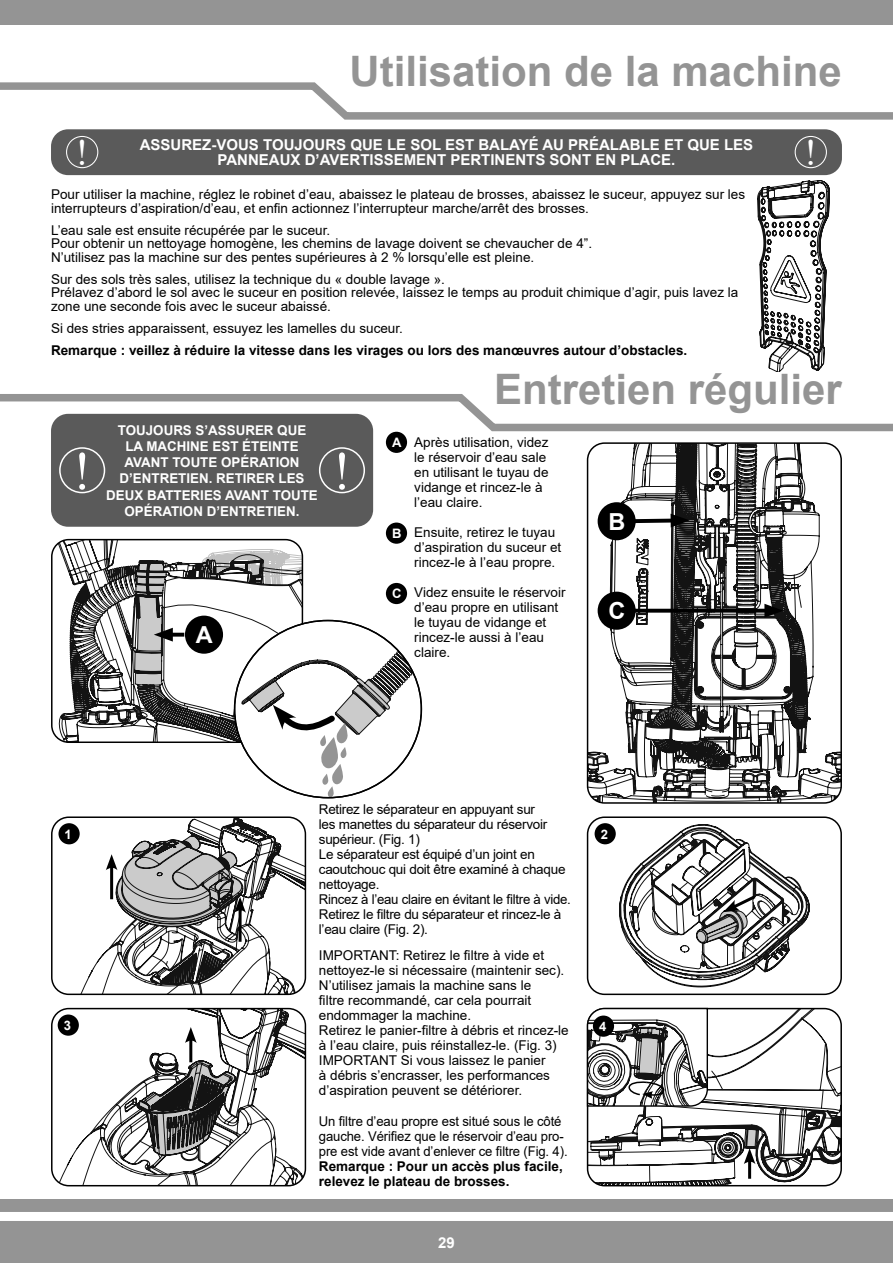
<style>
.page{position:relative;width:893px;height:1263px;background:#949494}
.page>*{position:absolute;margin:0;border:0;box-sizing:border-box;transform-origin:0 0}
.t1{font:54px "Times New Roman";color:#fff}
.t2{font:700 42px "Arial";color:#949494}
.t3{font:37.8px "Times New Roman";color:#fff}
.t4{font:700 23.4px "Arial";color:#fff}
.t5{font:700 15px "Arial";color:#fff}
.t6{font:13.5px/15px "Arial";color:#000}
.t7{font:13.5px/15px "Arial";letter-spacing:-.02em;color:#000}
.t8{font:700 13.5px/15px "Arial";color:#000}
.t9{font:700 13.5px/16.2px "Arial";color:#fff;text-align:center}
.t10{font:700 13.05px "Arial";color:#fff}
</style>
<div class="page">
<div style="left:0;top:1212px;width:893px;height:9px;background:#fff"></div>
<div style="left:0;top:26px;width:893px;height:1173px;background:#fff"></div>
<div style="left:587px;top:816px;width:255px;height:179px;border:2px solid #000;border-radius:17px"></div>
<svg style="left:588px;top:445px;width:251px;height:356px"></svg>
<div style="left:587px;top:442px;width:255px;height:362px;border:2px solid #000;border-radius:17px"></div>
<svg style="left:0;top:82px;width:893px;height:38px"></svg>
<div style="left:386px;top:432px;width:21px;height:21px;background:#000;border-radius:50%"></div>
<div style="left:386px;top:522px;width:21px;height:22px;background:#000;border-radius:50%"></div>
<svg style="left:52px;top:540px;width:132px;height:200px"></svg>
<div style="left:51px;top:539px;width:252px;height:204px;border:2px solid #000;border-radius:17px"></div>
<svg style="left:173px;top:633px;width:11px;height:4px"></svg>
<svg style="left:135px;top:560px;width:38px;height:125px"></svg>
<svg style="left:635px;top:514px;width:55px;height:13px"></svg>
<div style="left:598px;top:502px;width:38px;height:38px;background:#000;border-radius:50%"></div>
<div style="left:598px;top:592px;width:38px;height:38px;background:#000;border-radius:50%"></div>
<svg style="left:635px;top:609px;width:129px;height:4px"></svg>
<svg style="left:764px;top:604px;width:19px;height:14px"></svg>
<div style="left:51px;top:816px;width:255px;height:179px;border:2px solid #000;border-radius:17px"></div>
<svg style="left:52px;top:1008px;width:253px;height:178px"></svg>
<svg style="left:619px;top:824px;width:190px;height:163px"></svg>
<svg style="left:52px;top:818px;width:253px;height:176px"></svg>
<div style="left:58px;top:823px;width:22px;height:21px;background:#000;border-radius:50%"></div>
<div style="left:595px;top:823px;width:21px;height:21px;background:#000;border-radius:50%"></div>
<div style="left:58px;top:1014px;width:21px;height:22px;background:#000;border-radius:50%"></div>
<svg style="left:757px;top:180px;width:72px;height:192px"></svg>
<svg style="left:0;top:394px;width:893px;height:41px"></svg>
<div style="left:51px;top:414px;width:322px;height:113px;background:#5a5a5a;border-radius:17px"></div>
<div style="left:59px;top:447px;width:46px;height:46px;border:2px solid #fff;border-radius:50%"></div>
<div style="left:319px;top:447px;width:46px;height:46px;border:2px solid #fff;border-radius:50%"></div>
<div style="left:51px;top:129px;width:791px;height:46px;background:#5a5a5a;border-radius:17px"></div>
<div style="left:795px;top:136px;width:32px;height:32px;border:1px solid #fff;border-radius:50%"></div>
<div style="left:66px;top:136px;width:32px;height:32px;border:1px solid #fff;border-radius:50%"></div>
<svg style="left:184px;top:540px;width:237px;height:258px"></svg>
<svg style="left:586px;top:1007px;width:255px;height:179px"></svg>
<h3 class="t3" style="left:76px;top:126px;width:14px">!</h3>
<h2 class="t2" style="left:349px;top:42px;width:494px">Utilisation de la machine</h2>
<p class="t5" style="left:140px;top:134px;width:615px">ASSUREZ-VOUS TOUJOURS QUE LE SOL EST BALAYÉ AU PRÉALABLE ET QUE LES</p>
<p class="t5" style="left:218px;top:149px;width:459px">PANNEAUX D’AVERTISSEMENT PERTINENTS SONT EN PLACE.</p>
<h3 class="t3" style="left:804px;top:126px;width:14px">!</h3>
<p class="t6" style="left:51px;top:187px;width:696px;line-height:13.5px">Pour utiliser la machine, réglez le robinet d’eau, abaissez le plateau de brosses, abaissez le suceur, appuyez sur les interrupteurs d’aspiration/d’eau, et enfin actionnez l’interrupteur marche/arrêt des brosses.</p>
<p class="t6" style="left:51px;top:223px;width:543px;line-height:13.5px">L’eau sale est ensuite récupérée par le suceur.<br>Pour obtenir un nettoyage homogène, les chemins de lavage doivent se chevaucher de 4”.<br>N’utilisez pas la machine sur des pentes supérieures à 2 % lorsqu’elle est pleine.</p>
<p class="t6" style="left:51px;top:272px;width:689px;line-height:13.5px">Sur des sols très sales, utilisez la technique du « double lavage ».<br>Prélavez d’abord le sol avec le suceur en position relevée, laissez le temps au produit chimique d’agir, puis lavez la zone une seconde fois avec le suceur abaissé.</p>
<p class="t6" style="left:51px;top:320px;width:353px">Si des stries apparaissent, essuyez les lamelles du suceur.</p>
<p class="t8" style="left:51px;top:342px;width:638px">Remarque : veillez à réduire la vitesse dans les virages ou lors des manœuvres autour d’obstacles.</p>
<h1 class="t1" style="left:73px;top:433px;width:19px">!</h1>
<p class="t9" style="left:106px;top:422px;width:213px">TOUJOURS S’ASSURER QUE<br>LA MACHINE EST ÉTEINTE<br>AVANT TOUTE OPÉRATION<br>D’ENTRETIEN. RETIRER LES<br>DEUX BATTERIES AVANT TOUTE<br>OPÉRATION D’ENTRETIEN.</p>
<h3 class="t4" style="left:196px;top:618px;width:18px">A</h3>
<p class="t10" style="left:392px;top:433px;width:11px">A</p>
<p class="t10" style="left:392px;top:524px;width:11px">B</p>
<p class="t10" style="left:392px;top:584px;width:11px">C</p>
<h2 class="t2" style="left:494px;top:360px;width:349px">Entretien régulier</h2>
<p class="t6" style="left:414px;top:434px;width:136px">Après utilisation, videz le réservoir d’eau sale en utilisant le tuyau de vidange et rincez-le à l’eau claire.</p>
<p class="t6" style="left:414px;top:524px;width:149px">Ensuite, retirez le tuyau d’aspiration du suceur et rincez-le à l’eau propre.</p>
<p class="t6" style="left:414px;top:584px;width:153px">Videz ensuite le réservoir d’eau propre en utilisant le tuyau de vidange et rincez-le aussi à l’eau claire.</p>
<h3 class="t4" style="left:609px;top:505px;width:18px">B</h3>
<h3 class="t4" style="left:609px;top:594px;width:18px">C</h3>
<p class="t7" style="left:319px;top:801px;width:254px">Retirez le séparateur en appuyant sur<br>les manettes du séparateur du réservoir supérieur. (Fig. 1)<br>Le séparateur est équipé d’un joint en caoutchouc qui doit être examiné à chaque nettoyage.<br>Rincez à l’eau claire en évitant le filtre à vide.<br>Retirez le filtre du séparateur et rincez-le à l’eau claire (Fig. 2).</p>
<p class="t6" style="left:319px;top:948px;width:251px">IMPORTANT: Retirez le filtre à vide et nettoyez-le si nécessaire (maintenir sec).<br>N’utilisez jamais la machine sans le<br>filtre recommandé, car cela pourrait endommager la machine.<br>Retirez le panier-filtre à débris et rincez-le à l’eau claire, puis réinstallez-le. (Fig. 3)<br>IMPORTANT Si vous laissez le panier<br>à débris s’encrasser, les performances d’aspiration peuvent se détériorer.</p>
<p class="t6" style="left:319px;top:1114px;width:250px">Un filtre d’eau propre est situé sous le côté gauche. Vérifiez que le réservoir d’eau pro&shy;pre est vide avant d’enlever ce filtre (Fig. 4).</p>
<p class="t8" style="left:319px;top:1159px;width:245px">Remarque : Pour un accès plus facile, relevez le plateau de brosses.</p>
<p class="t10" style="left:65px;top:825px;width:9px">1</p>
<p class="t10" style="left:601px;top:825px;width:9px">2</p>
<p class="t10" style="left:64px;top:1016px;width:9px">3</p>
<p class="t10" style="left:599px;top:1017px;width:9px">4</p>
<p class="t5" style="left:438px;top:1232px;width:18px">29</p>
</div>
